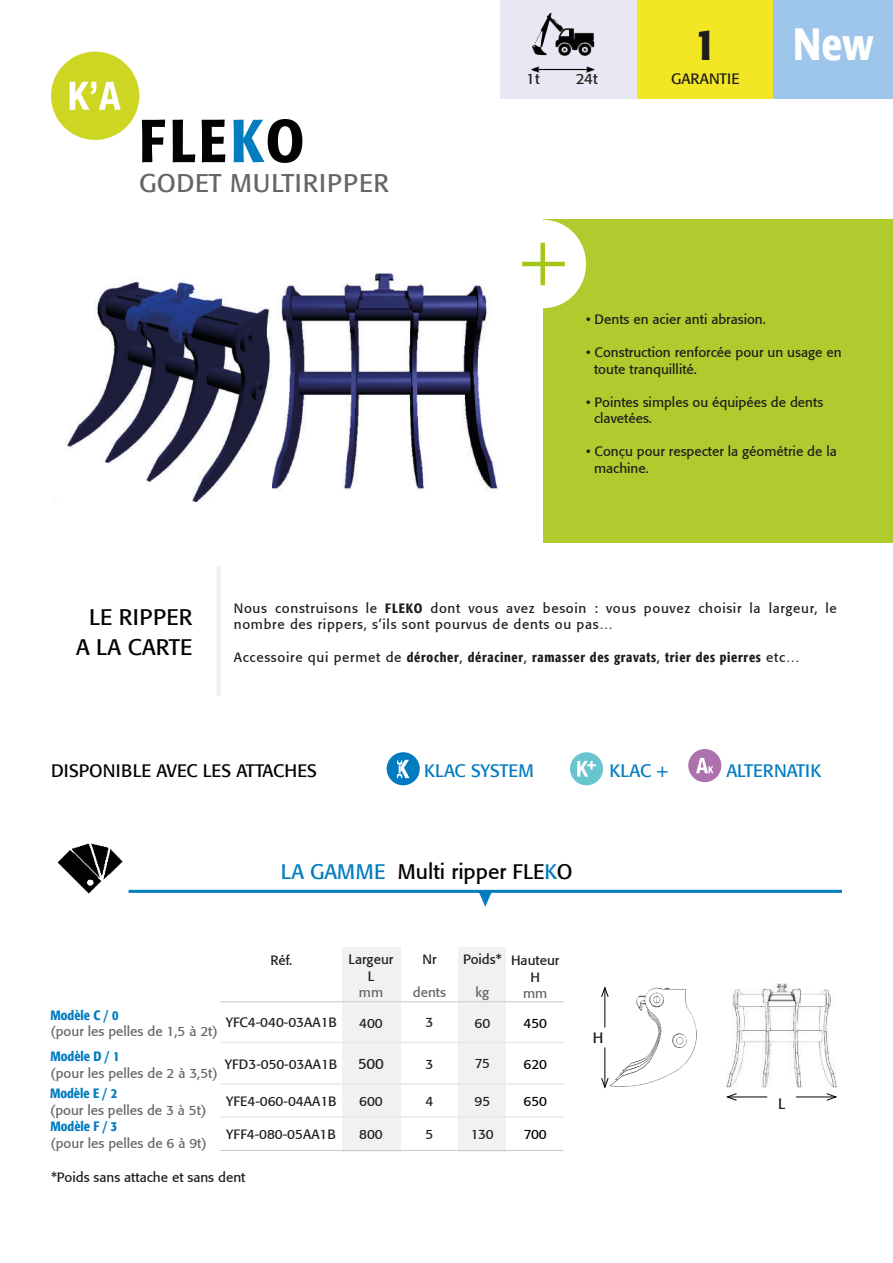
<style>
.page{position:relative;width:893px;height:1263px;background:#fff}
.page>*{position:absolute;margin:0;border:0;box-sizing:border-box;transform-origin:0 0}
.t1{font:500 condensed 60px "Formata";letter-spacing:.06em;color:#020203}
.t2{font:500 condensed 45px "Formata";color:#fff}
.t3{font:500 condensed 45px "Formata";color:#1d1d1b}
.t4{font:25.5px "Formata";letter-spacing:.03em;color:#666565}
.t5{font:22.5px/30px "Formata";letter-spacing:.02em;color:#020203;text-align:center}
.t6{font:21px "Formata";color:#020203}
.t7{font:18px "Formata";color:#020203}
.t8{font:18px "Formata";color:#037cc0}
.t9{font:18px "Formata";color:#077dc0}
.t10{font:15px "Formata";color:#1d1d1b}
.t11{font:13.5px/16.5px "Formata";color:#1d1d1b}
.t12{font:13.5px/16.5px "Formata";letter-spacing:.05em;color:#1d1d1b}
.t13{font:13.5px "Formata";color:#666565}
.t14{font:500 condensed 13.5px "Formata";letter-spacing:.05em;color:#1d1d1b}
.t15{font:500 condensed 13.5px "Formata";color:#037cc0}
.t16{font:13.5px "Formata";letter-spacing:-.01em;color:#020203}
.t17{font:13.5px "Formata";color:#646464}
.s1{color:#037cc0}
.s2{font-weight:500;font-stretch:condensed}
.s3{font-weight:400;font-stretch:normal}
</style>
<div class="page">
<div style="left:51px;top:52px;width:88px;height:88px;background:#cdd623;border-radius:50%"></div>
<svg style="left:70px;top:82px;width:51px;height:28px"></svg>
<div style="left:637px;top:0;width:136px;height:98px;background:#f2e625"></div>
<div style="left:501px;top:0;width:136px;height:98px;background:#e8e8f4"></div>
<div style="left:774px;top:0;width:119px;height:98px;background:#9ec6eb"></div>
<div style="left:543px;top:220px;width:350px;height:323px;background:#b0cb2e"></div>
<div style="left:501px;top:220px;width:85px;height:88px;background:#fff;border-radius:50%"></div>
<hr style="left:522px;top:262px;width:43px;height:4px;background:#a3c617">
<div style="left:540px;top:243px;width:5px;height:42px;background:#a3c617"></div>
<hr style="left:129px;top:890px;width:713px;height:3px;background:#037cc0">
<svg style="left:479px;top:892px;width:13px;height:15px"></svg>
<div style="left:216px;top:566px;width:5px;height:130px;background:#f1f1f1"></div>
<img style="left:531px;top:12px;width:64px;height:61px">
<div style="left:387px;top:752px;width:33px;height:33px;background:#007bc0;border-radius:50%"></div>
<svg style="left:397px;top:760px;width:13px;height:18px"></svg>
<div style="left:570px;top:752px;width:33px;height:33px;background:#68c4cf;border-radius:50%"></div>
<svg style="left:577px;top:761px;width:19px;height:16px"></svg>
<div style="left:688px;top:749px;width:33px;height:33px;background:#ad71ae;border-radius:50%"></div>
<svg style="left:696px;top:758px;width:17px;height:15px"></svg>
<img style="left:57px;top:843px;width:72px;height:51px">
<img style="left:610px;top:987px;width:87px;height:100px">
<img style="left:726px;top:983px;width:111px;height:104px">
<hr style="left:727px;top:1096px;width:40px;height:1px;background:#020203">
<svg style="left:726px;top:1093px;width:11px;height:8px"></svg>
<hr style="left:796px;top:1096px;width:40px;height:1px;background:#020203">
<svg style="left:826px;top:1093px;width:11px;height:8px"></svg>
<hr style="left:604px;top:1047px;width:1px;height:40px;background:#020203">
<svg style="left:601px;top:1077px;width:8px;height:12px"></svg>
<hr style="left:604px;top:988px;width:1px;height:39px;background:#020203">
<svg style="left:601px;top:986px;width:8px;height:12px"></svg>
<img style="left:272px;top:272px;width:226px;height:219px">
<img style="left:65px;top:279px;width:206px;height:222px">
<div style="left:342px;top:947px;width:58px;height:204px;background:#f1f1f1"></div>
<div style="left:459px;top:947px;width:47px;height:204px;background:#f1f1f1"></div>
<hr style="left:220px;top:1150px;width:343px;height:1px;background:#cac9ca">
<hr style="left:221px;top:1042px;width:343px;height:1px;background:#e8e8e8">
<hr style="left:220px;top:1083px;width:344px;height:2px;background:#e8e8e8">
<hr style="left:220px;top:1116px;width:344px;height:2px;background:#e8e8e8">
<hr style="left:220px;top:1001px;width:344px;height:1px;background:#cac9ca">
<h1 class="t1" style="left:139px;top:104px;width:167px">FLE<span class="s1">K</span>O</h1>
<h3 class="t4" style="left:139px;top:168px;width:251px">GODET MULTIRIPPER</h3>
<p class="t10" style="left:526px;top:70px;width:15px">1t</p>
<p class="t10" style="left:576px;top:70px;width:23px">24t</p>
<h2 class="t3" style="left:694px;top:16px;width:23px">1</h2>
<p class="t10" style="left:671px;top:69px;width:70px">GARANTIE</p>
<h2 class="t2" style="left:793px;top:16px;width:82px">New</h2>
<p class="t11" style="left:586px;top:311px;width:181px">• Dents en acier anti abrasion.</p>
<p class="t11" style="left:594px;top:344px;width:249px;text-indent:-8px">• Construction renforcée pour un usage en toute tranquillité.</p>
<p class="t11" style="left:594px;top:394px;width:231px;text-indent:-8px">• Pointes simples ou équipées de dents clavetées.</p>
<p class="t11" style="left:594px;top:443px;width:244px;text-indent:-8px">• Conçu pour respecter la géométrie de la machine.</p>
<h3 class="t5" style="left:76px;top:602px;width:118px">LE RIPPER<br>A LA CARTE</h3>
<p class="t12" style="left:234px;top:599px;width:605px">Nous construisons le <span class="s2">FLEKO</span> dont vous avez besoin : vous pouvez choisir la largeur, le nombre des rippers, s’ils sont pourvus de dents ou pas…</p>
<p class="t14" style="left:234px;top:649px;width:567px"><span class="s3">Accessoire qui permet de</span> dérocher<span class="s3">,</span> déraciner<span class="s3">,</span> ramasser des gravats<span class="s3">,</span> trier des pierres <span class="s3">etc…</span></p>
<h3 class="t7" style="left:51px;top:759px;width:268px">DISPONIBLE AVEC LES ATTACHES</h3>
<h3 class="t8" style="left:424px;top:759px;width:111px">KLAC SYSTEM</h3>
<h3 class="t9" style="left:610px;top:759px;width:60px">KLAC +</h3>
<h3 class="t8" style="left:726px;top:759px;width:96px">ALTERNATIK</h3>
<h3 class="t6" style="left:281px;top:858px;width:293px"><span class="s1">LA GAMME</span> Multi ripper FLE<span class="s1">K</span>O</h3>
<p class="t11" style="left:270px;top:952px;width:23px">Réf.</p>
<p class="t15" style="left:50px;top:1007px;width:70px">Modèle C / 0</p>
<p class="t13" style="left:50px;top:1023px;width:169px">(pour les pelles de 1,5 à 2t)</p>
<p class="t15" style="left:50px;top:1048px;width:71px">Modèle D / 1</p>
<p class="t13" style="left:50px;top:1065px;width:169px">(pour les pelles de 2 à 3,5t)</p>
<p class="t15" style="left:50px;top:1085px;width:69px">Modèle E / 2</p>
<p class="t13" style="left:50px;top:1102px;width:158px">(pour les pelles de 3 à 5t)</p>
<p class="t15" style="left:50px;top:1118px;width:68px">Modèle F / 3</p>
<p class="t13" style="left:50px;top:1135px;width:158px">(pour les pelles de 6 à 9t)</p>
<p class="t11" style="left:226px;top:1014px;width:113px">YFC4-040-03AA1B</p>
<p class="t11" style="left:225px;top:1055px;width:114px">YFD3-050-03AA1B</p>
<p class="t11" style="left:226px;top:1093px;width:112px">YFE4-060-04AA1B</p>
<p class="t11" style="left:226px;top:1126px;width:111px">YFF4-080-05AA1B</p>
<p class="t11" style="left:51px;top:1169px;width:196px">*Poids sans attache et sans dent</p>
<p class="t11" style="left:349px;top:951px;width:46px;text-align:center">Largeur<br>L</p>
<p class="t17" style="left:359px;top:984px;width:26px">mm</p>
<p class="t11" style="left:359px;top:1014px;width:25px">400</p>
<p class="t10" style="left:358px;top:1055px;width:27px">500</p>
<p class="t11" style="left:359px;top:1093px;width:25px">600</p>
<p class="t11" style="left:359px;top:1126px;width:25px">800</p>
<p class="t11" style="left:422px;top:951px;width:16px">Nr</p>
<p class="t17" style="left:413px;top:984px;width:35px">dents</p>
<p class="t11" style="left:426px;top:1014px;width:9px">3</p>
<p class="t11" style="left:426px;top:1055px;width:9px">3</p>
<p class="t11" style="left:426px;top:1093px;width:9px">4</p>
<p class="t11" style="left:426px;top:1126px;width:9px">5</p>
<p class="t11" style="left:463px;top:951px;width:40px">Poids*</p>
<p class="t17" style="left:475px;top:984px;width:15px">kg</p>
<p class="t11" style="left:474px;top:1014px;width:17px">60</p>
<p class="t11" style="left:475px;top:1055px;width:17px">75</p>
<p class="t11" style="left:474px;top:1093px;width:17px">95</p>
<p class="t11" style="left:471px;top:1126px;width:24px">130</p>
<p class="t11" style="left:511px;top:952px;width:50px;text-align:center">Hauteur<br>H</p>
<p class="t17" style="left:523px;top:985px;width:26px">mm</p>
<p class="t16" style="left:524px;top:1014px;width:25px">450</p>
<p class="t16" style="left:524px;top:1056px;width:25px">620</p>
<p class="t16" style="left:524px;top:1093px;width:25px">650</p>
<p class="t16" style="left:524px;top:1126px;width:25px">700</p>
<p class="t10" style="left:593px;top:1028px;width:12px">H</p>
<p class="t10" style="left:778px;top:1094px;width:9px">L</p>
</div>
